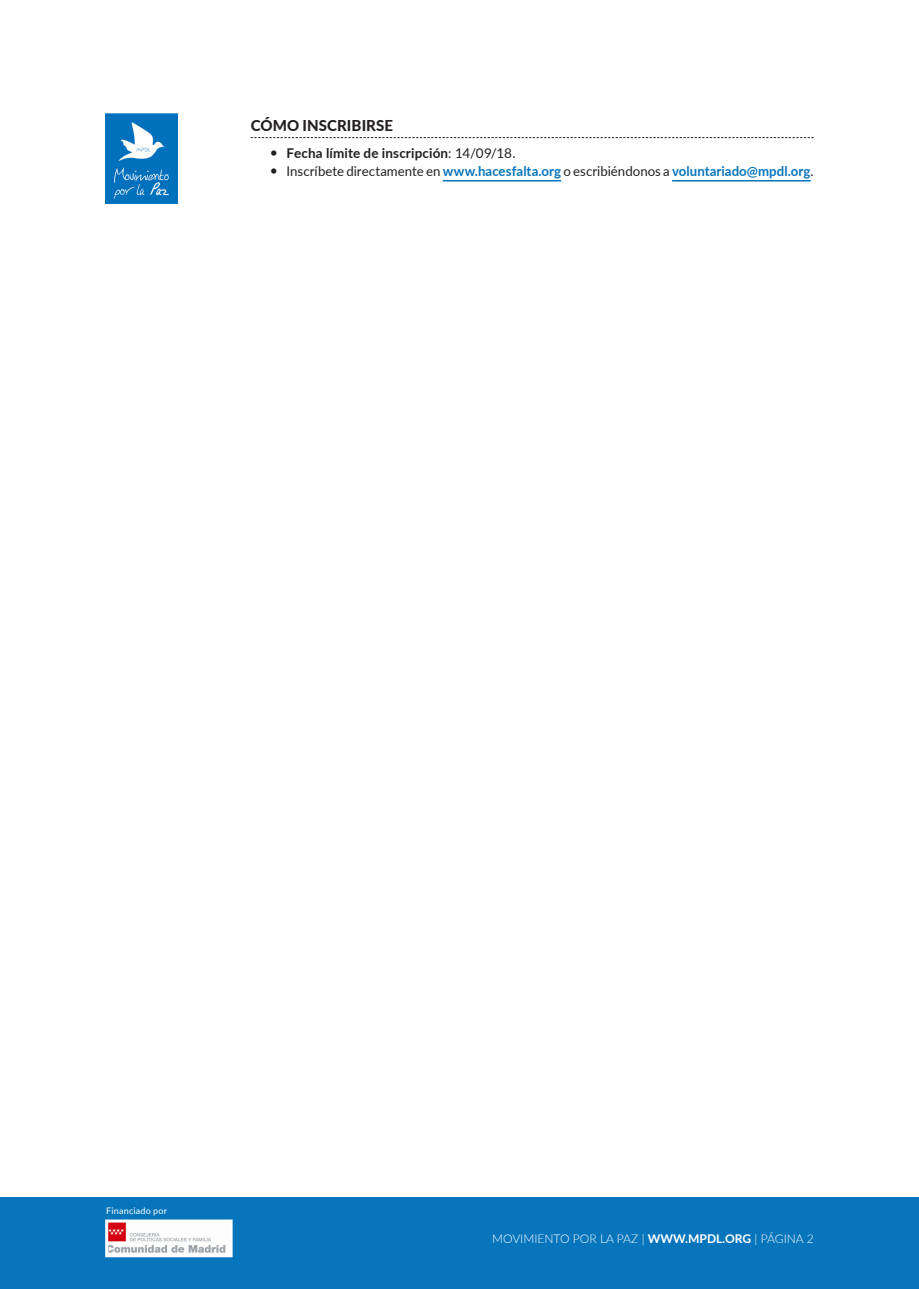
<style>
.page{position:relative;width:919px;height:1289px;background:#fff}
.page>*{position:absolute;margin:0;border:0;box-sizing:border-box;transform-origin:0 0}
.t1{font:800 15px "Lato";letter-spacing:.005em;color:#231f20}
.t2{font:13.5px "Lato";color:#231f20}
.t3{font:700 13.5px "Lato";letter-spacing:.01em;color:#231f20}
.t4{font:300 12px "Lato";color:#fff}
.t5{font:9px "Lato";letter-spacing:.025em;color:#fff}
.s1{font-weight:400}
.s2{font-weight:700;color:#0775bc}
.s3{font-weight:700}
</style>
<div class="page">
<img style="left:105px;top:113px;width:72px;height:90px">
<div style="left:0;top:1197px;width:918px;height:91px;background:#0775bc"></div>
<svg style="left:105px;top:1219px;width:128px;height:39px;background:#e5dde1"></svg>
<svg style="left:250px;top:137px;width:563px;height:1px"></svg>
<hr style="left:442px;top:180px;width:119px;height:1px;background:#0775bc">
<hr style="left:672px;top:180px;width:138px;height:1px;background:#0775bc">
<h3 class="t1" style="left:251px;top:115px;width:144px">CÓMO INSCRIBIRSE</h3>
<p class="t3" style="left:286px;top:143px;width:230px">Fecha límite de inscripción<span class="s1">: 14/09/18.</span></p>
<p class="t2" style="left:286px;top:162px;width:528px">Inscríbete directamente en <span class="s2">www.hacesfalta.org</span> o escribiéndonos a <span class="s2">voluntariado@mpdl.org</span>.</p>
<p class="t5" style="left:106px;top:1203px;width:62px">Financiado por</p>
<p class="t4" style="left:492px;top:1230px;width:323px">MOVIMIENTO POR LA PAZ | <span class="s3">WWW.MPDL.ORG</span> | PÁGINA 2</p>
</div>
